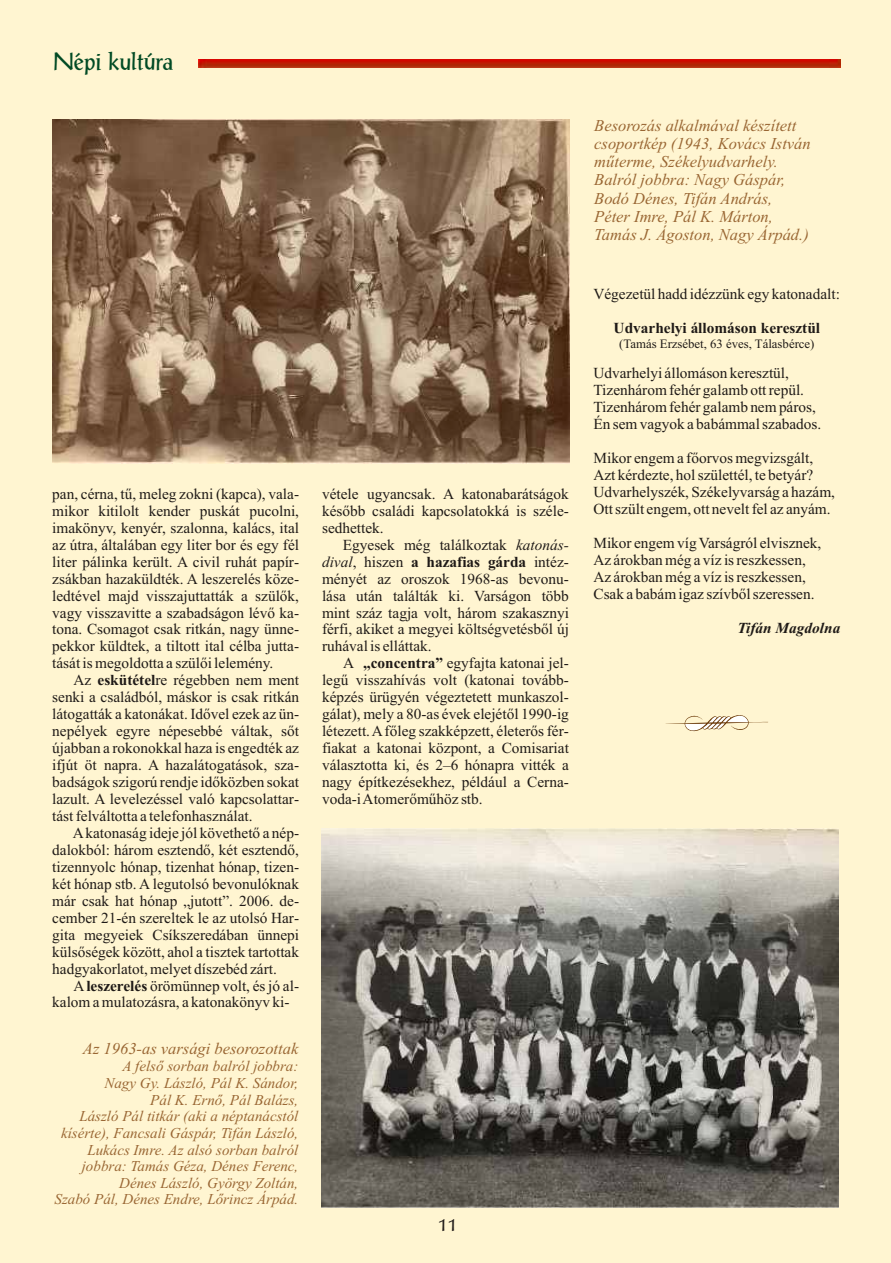
<style>
.page{position:relative;width:891px;height:1263px;background:#fff}
.page>*{position:absolute;margin:0;border:0;box-sizing:border-box;transform-origin:0 0}
.t1{font:24px "Antiqua Light SSK";color:#004a24}
.t2{font:18px "Antiqua Light SSK";color:#1f1a17}
.t3{font:italic 16.5px/18.3px "Times New Roman";color:#963}
.t4{font:15.3px/17px "Times New Roman";color:#1f1a17;text-align:justify}
.t5{font:700 15.3px "Times New Roman";color:#1f1a17}
.t6{font:italic 700 15.3px "Times New Roman";color:#1f1a17}
.t7{font:italic 15px/16.6px "Times New Roman";color:#963;text-align:right}
.t8{font:12.75px "Times New Roman";color:#1f1a17}
.s1{font-weight:700}
.s2{font-style:italic}
</style>
<div class="page">
<div style="left:0;top:0;width:890px;height:1262px;background:#fff5d1"></div>
<img style="left:198px;top:59px;width:641px;height:8px">
<img style="left:52px;top:119px;width:516px;height:344px">
<img style="left:321px;top:828px;width:516px;height:379px">
<svg style="left:665px;top:715px;width:102px;height:17px"></svg>
<h1 class="t1" style="left:53px;top:47px;width:122px">Népi kultúra</h1>
<p class="t4" style="left:52px;top:486px;width:248px">pan, cérna, tű, meleg zokni (kapca), vala&shy;mikor kitilolt kender puskát pucolni, imakönyv, kenyér, szalonna, kalács, ital az útra, általában egy liter bor és egy fél liter pálinka került. A civil ruhát papír&shy;zsákban hazaküldték. A leszerelés köze&shy;ledtével majd visszajuttatták a szülők, vagy visszavitte a szabadságon lévő ka&shy;tona. Csomagot csak ritkán, nagy ünne&shy;pekkor küldtek, a tiltott ital célba jutta&shy;tását is megoldotta a szülői lelemény.</p>
<p class="t4" style="left:52px;top:673px;width:248px;text-indent:21px">Az <span class="s1">eskütétel</span>re régebben nem ment senki a családból, máskor is csak ritkán látogatták a katonákat. Idővel ezek az ün&shy;nepélyek egyre népesebbé váltak, sőt újabban a rokonokkal haza is engedték az ifjút öt napra. A hazalátogatások, sza&shy;badságok szigorú rendje időközben sokat lazult. A levelezéssel való kapcsolattar&shy;tást felváltotta a telefonhasználat.</p>
<p class="t4" style="left:52px;top:825px;width:248px;text-indent:21px">Akatonaság ideje jól követhető a nép&shy;dalokból: három esztendő, két esztendő, tizennyolc hónap, tizenhat hónap, tizen&shy;két hónap stb. A legutolsó bevonulóknak már csak hat hónap „jutott”. 2006. de&shy;cember 21-én szereltek le az utolsó Har&shy;gita megyeiek Csíkszeredában ünnepi külsőségek között, ahol a tisztek tartottak hadgyakorlatot, melyet díszebéd zárt.</p>
<p class="t4" style="left:52px;top:978px;width:248px;text-indent:21px">A<span class="s1">leszerelés</span> örömünnep volt, és jó al&shy;kalom a mulatozásra, a katonakönyv ki-</p>
<p class="t3" style="left:83px;top:1041px;width:217px">Az 1963-as varsági besorozottak</p>
<p class="t7" style="left:54px;top:1059px;width:245px">A felső sorban balról jobbra:<br>Nagy Gy. László, Pál K. Sándor,<br>Pál K. Ernő, Pál Balázs,<br>László Pál titkár (aki a néptanácstól kísérte), Fancsali Gáspár, Tifán László, Lukács Imre. Az alsó sorban balról jobbra: Tamás Géza, Dénes Ferenc, Dénes László, György Zoltán,<br>Szabó Pál, Dénes Endre, Lőrincz Árpád.</p>
<p class="t4" style="left:322px;top:486px;width:248px">vétele ugyancsak. A katonabarátságok később családi kapcsolatokká is széle&shy;sedhettek.</p>
<p class="t4" style="left:322px;top:537px;width:248px;text-indent:21px">Egyesek még találkoztak <span class="s2">katonás&shy;dival</span>, hiszen <span class="s1">a hazafias gárda</span> intéz&shy;ményét az oroszok 1968-as bevonu&shy;lása után találták ki. Varságon több mint száz tagja volt, három szakasznyi férfi, akiket a megyei költségvetésből új ruhával is elláttak.</p>
<p class="t4" style="left:322px;top:656px;width:248px;text-indent:21px">A <span class="s1">„concentra”</span> egyfajta katonai jel&shy;legű visszahívás volt (katonai tovább&shy;képzés ürügyén végeztetett munkaszol&shy;gálat), mely a 80-as évek elejétől 1990-ig létezett. Afőleg szakképzett, életerős fér&shy;fiakat a katonai központ, a Comisariat választotta ki, és 2–6 hónapra vitték a nagy építkezésekhez, például a Cerna&shy;voda-i Atomerőműhöz stb.</p>
<p class="t2" style="left:437px;top:1213px;width:20px">11</p>
<p class="t3" style="left:594px;top:117px;width:218px">Besorozás alkalmával készített csoportkép (1943, Kovács István műterme, Székelyudvarhely.<br>Balról jobbra: Nagy Gáspár,<br>Bodó Dénes, Tifán András,<br>Péter Imre, Pál K. Márton,<br>Tamás J. Ágoston, Nagy Árpád.)</p>
<p class="t4" style="left:593px;top:287px;width:248px">Végezetül hadd idézzünk egy katonadalt:</p>
<p class="t5" style="left:613px;top:322px;width:208px">Udvarhelyi állomáson keresztül</p>
<p class="t8" style="left:619px;top:339px;width:196px">(Tamás Erzsébet, 63 éves, Tálasbérce)</p>
<p class="t4" style="left:593px;top:366px;width:229px;text-align:left">Udvarhelyi állomáson keresztül, Tizenhárom fehér galamb ott repül.<br>Tizenhárom fehér galamb nem páros, Én sem vagyok a babámmal szabados.</p>
<p class="t4" style="left:593px;top:451px;width:243px;text-align:left">Mikor engem a főorvos megvizsgált, Azt kérdezte, hol születtél, te betyár?<br>Udvarhelyszék, Székelyvarság a hazám, Ott szült engem, ott nevelt fel az anyám.</p>
<p class="t4" style="left:593px;top:535px;width:229px;text-align:left">Mikor engem víg Varságról elvisznek, Az árokban még a víz is reszkessen, Az árokban még a víz is reszkessen, Csak a babám igaz szívből szeressen.</p>
<p class="t6" style="left:737px;top:622px;width:104px">Tifán Magdolna</p>
</div>
